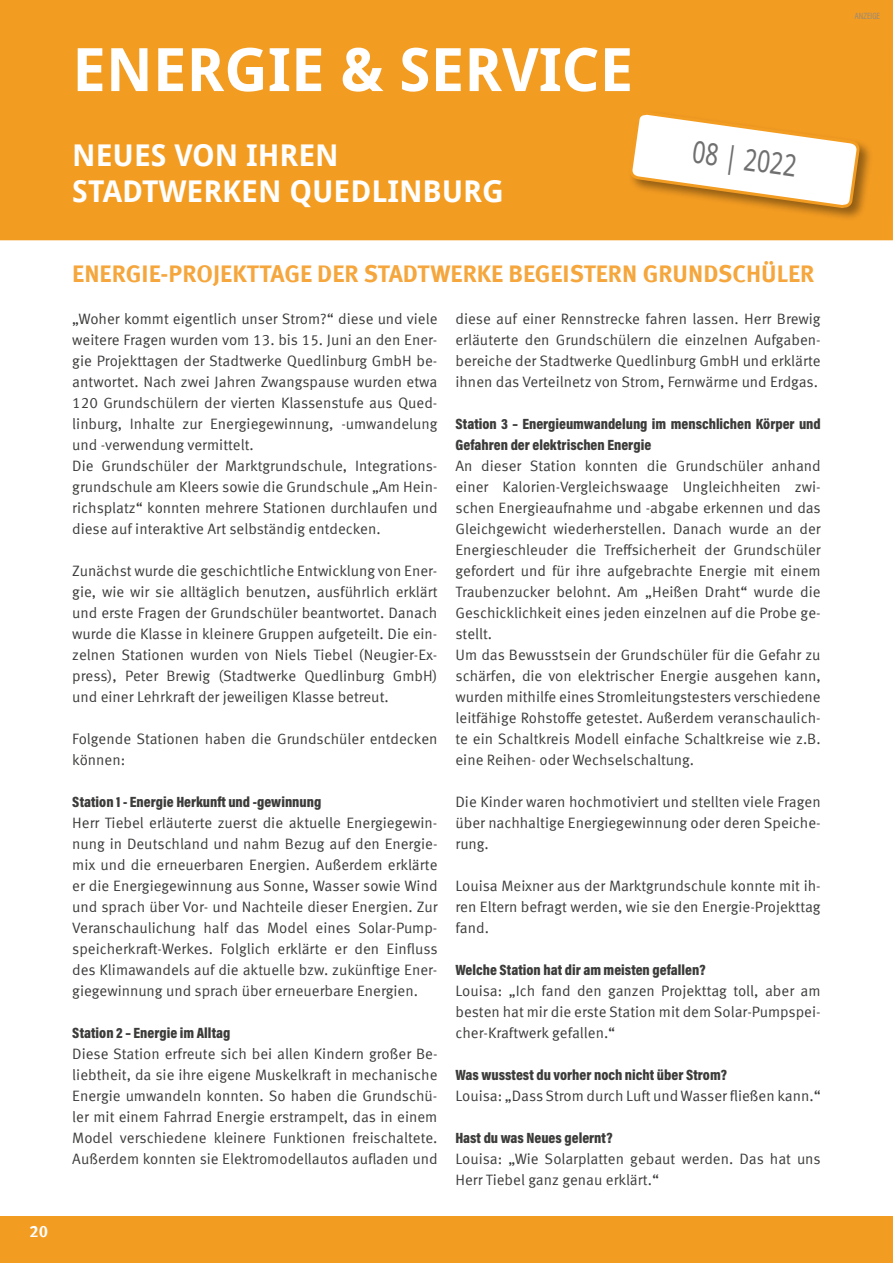
<style>
.page{position:relative;width:893px;height:1263px;background:#fff}
.page>*{position:absolute;margin:0;border:0;box-sizing:border-box;transform-origin:0 0}
.t1{font:700 60px "Droid Sans";color:#fff}
.t2{font:700 30px/36px "Droid Sans";color:#fff}
.t3{font:30px "Droid Sans";color:#706f6f;scale:.8 1}
.t4{font:700 24px "Meta Offc Pro";color:#f5a63c}
.t5{font:700 16.5px "Meta Offc Pro";color:#fff}
.t6{font:15px/21px "Meta Offc Pro Norm";color:#3c3c3b;text-align:justify}
.t7{font:900 15px/21px "Acumin Pro Cond";color:#3c3c3b}
.t8{font:300 9px "Acumin Pro Cond";color:#878787}
</style>
<div class="page">
<div style="left:0;top:0;width:893px;height:240px;background:#f39c22"></div>
<div style="left:0;top:1216px;width:893px;height:47px;background:#f39c22"></div>
<div style="left:628px;top:110px;width:245px;height:112px;background:#000;opacity:.4"></div>
<svg style="left:628px;top:107px;width:233px;height:105px"></svg>
<p class="t5" style="left:29px;top:1219px;width:20px">20</p>
<h1 class="t1" style="left:72px;top:31px;width:562px">ENERGIE &amp; SERVICE</h1>
<h2 class="t2" style="left:72px;top:138px;width:433px">NEUES VON IHREN<br>STADTWERKEN QUEDLINBURG</h2>
<h2 class="t3" style="left:695px;top:133px;width:133px;rotate:8deg">08 | 2022</h2>
<h3 class="t4" style="left:72px;top:255px;width:744px">ENERGIE-PROJEKTTAGE DER STADTWERKE BEGEISTERN GRUNDSCHÜLER</h3>
<p class="t6" style="left:72px;top:308px;width:367px;text-align:left">„Woher kommt eigentlich unser Strom?“ diese und viele weitere Fragen wurden vom 13. bis 15. Juni an den Ener&shy;gie Projekttagen der Stadtwerke Quedlinburg GmbH be&shy;antwortet. Nach zwei Jahren Zwangspause wurden etwa 120 Grundschülern der vierten Klassenstufe aus Qued&shy;linburg, Inhalte zur Energiegewinnung, -umwandelung und -verwendung vermittelt.<br>Die Grundschüler der Marktgrundschule, Integrations&shy;grundschule am Kleers sowie die Grundschule „Am Hein&shy;richsplatz“ konnten mehrere Stationen durchlaufen und diese auf interaktive Art selbständig entdecken.</p>
<p class="t6" style="left:72px;top:560px;width:367px">Zunächst wurde die geschichtliche Entwicklung von Ener&shy;gie, wie wir sie alltäglich benutzen, ausführlich erklärt und erste Fragen der Grundschüler beantwortet. Danach wurde die Klasse in kleinere Gruppen aufgeteilt. Die ein&shy;zelnen Stationen wurden von Niels Tiebel (Neugier-Ex&shy;press), Peter Brewig (Stadtwerke Quedlinburg GmbH) und einer Lehrkraft der jeweiligen Klasse betreut.</p>
<p class="t6" style="left:72px;top:728px;width:367px">Folgende Stationen haben die Grundschüler entdecken können:</p>
<p class="t7" style="left:72px;top:791px;width:251px">Station 1 - Energie Herkunft und -gewinnung</p>
<p class="t6" style="left:72px;top:812px;width:367px">Herr Tiebel erläuterte zuerst die aktuelle Energiegewin&shy;nung in Deutschland und nahm Bezug auf den Energie&shy;mix und die erneuerbaren Energien. Außerdem erklärte er die Energiegewinnung aus Sonne, Wasser sowie Wind und sprach über Vor- und Nachteile dieser Energien. Zur Veranschaulichung half das Model eines Solar-Pump&shy;speicherkraft-Werkes. Folglich erklärte er den Einfluss des Klimawandels auf die aktuelle bzw. zukünftige Ener&shy;giegewinnung und sprach über erneuerbare Energien.</p>
<p class="t7" style="left:72px;top:1022px;width:160px">Station 2 – Energie im Alltag</p>
<p class="t6" style="left:72px;top:1043px;width:367px">Diese Station erfreute sich bei allen Kindern großer Be&shy;liebtheit, da sie ihre eigene Muskelkraft in mechanische Energie umwandeln konnten. So haben die Grundschü&shy;ler mit einem Fahrrad Energie erstrampelt, das in einem Model verschiedene kleinere Funktionen freischaltete.<br>Außerdem konnten sie Elektromodellautos aufladen und</p>
<p class="t6" style="left:455px;top:308px;width:367px">diese auf einer Rennstrecke fahren lassen. Herr Brewig erläuterte den Grundschülern die einzelnen Aufgaben&shy;bereiche der Stadtwerke Quedlinburg GmbH und erklärte ihnen das Verteilnetz von Strom, Fernwärme und Erdgas.</p>
<p class="t7" style="left:455px;top:413px;width:367px">Station 3 – Energieumwandelung im menschlichen Körper und<br>Gefahren der elektrischen Energie</p>
<p class="t6" style="left:455px;top:455px;width:367px;text-align:left">An dieser Station konnten die Grundschüler anhand einer Kalorien-Vergleichswaage Ungleichheiten zwi&shy;schen Energieaufnahme und -abgabe erkennen und das Gleichgewicht wiederherstellen. Danach wurde an der Energieschleuder die Treffsicherheit der Grundschüler gefordert und für ihre aufgebrachte Energie mit einem Traubenzucker belohnt. Am „Heißen Draht“ wurde die Geschicklichkeit eines jeden einzelnen auf die Probe ge&shy;stellt.<br>Um das Bewusstsein der Grundschüler für die Gefahr zu schärfen, die von elektrischer Energie ausgehen kann, wurden mithilfe eines Stromleitungstesters verschiedene leitfähige Rohstoffe getestet. Außerdem veranschaulich&shy;te ein Schaltkreis Modell einfache Schaltkreise wie z.B. eine Reihen- oder Wechselschaltung.</p>
<p class="t6" style="left:455px;top:791px;width:367px">Die Kinder waren hochmotiviert und stellten viele Fragen über nachhaltige Energiegewinnung oder deren Speiche&shy;rung.</p>
<p class="t6" style="left:455px;top:875px;width:367px">Louisa Meixner aus der Marktgrundschule konnte mit ih&shy;ren Eltern befragt werden, wie sie den Energie-Projekttag fand.</p>
<p class="t7" style="left:455px;top:959px;width:252px">Welche Station hat dir am meisten gefallen?</p>
<p class="t6" style="left:455px;top:980px;width:367px">Louisa: „Ich fand den ganzen Projekttag toll, aber am besten hat mir die erste Station mit dem Solar-Pumpspei&shy;cher-Kraftwerk gefallen.“</p>
<p class="t7" style="left:455px;top:1064px;width:273px">Was wusstest du vorher noch nicht über Strom?</p>
<p class="t6" style="left:455px;top:1085px;width:367px">Louisa: „Dass Strom durch Luft und Wasser fließen kann.“</p>
<p class="t7" style="left:455px;top:1127px;width:159px">Hast du was Neues gelernt?</p>
<p class="t6" style="left:455px;top:1148px;width:367px">Louisa: „Wie Solarplatten gebaut werden. Das hat uns<br>Herr Tiebel ganz genau erklärt.“</p>
<p class="t8" style="left:855px;top:11px;width:27px">ANZEIGE</p>
</div>
